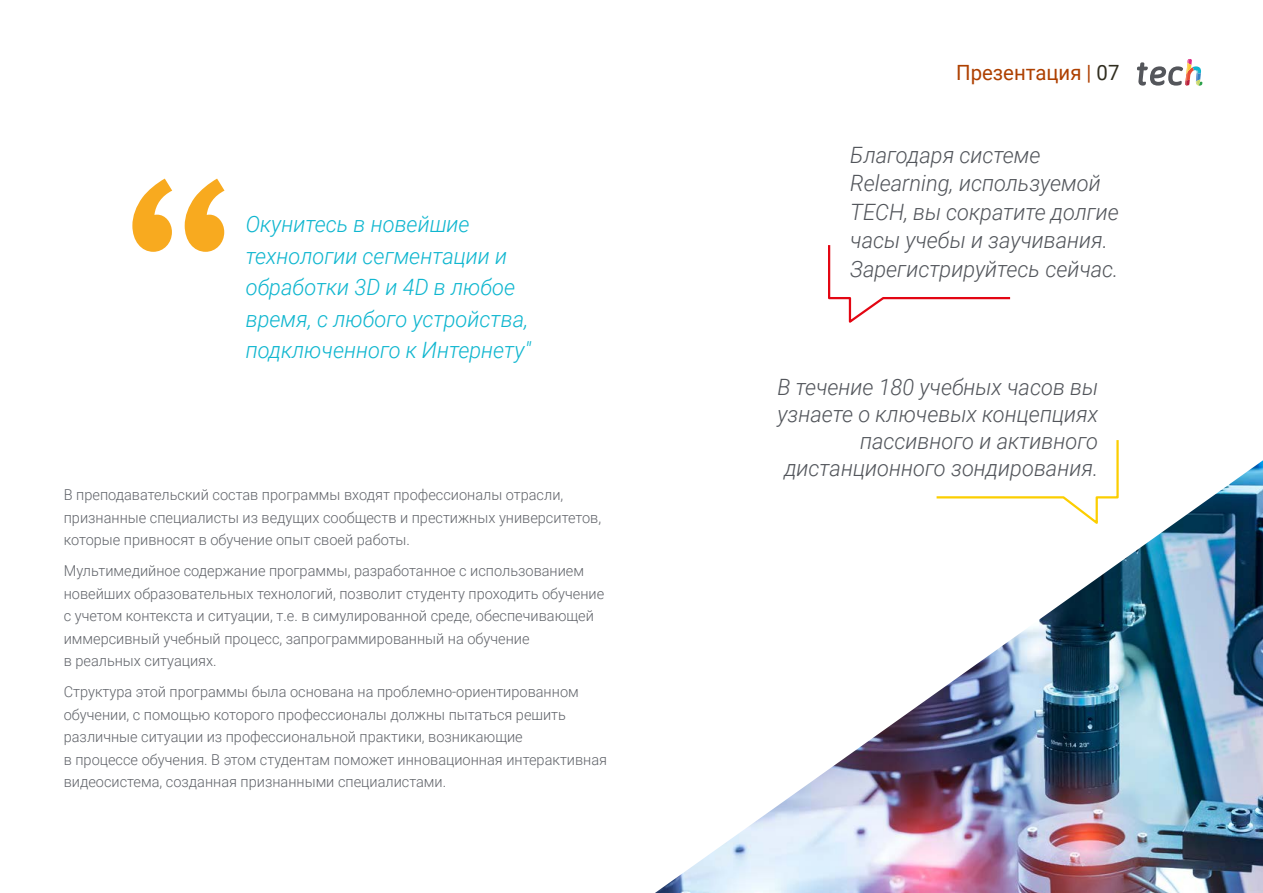
<style>
.page{position:relative;width:1263px;height:893px;background:#fff}
.page>*{position:absolute;margin:0;border:0;box-sizing:border-box;transform-origin:0 0}
.t1{font:italic 300 22.5px/28.5px "Roboto";color:#52555b;text-align:right}
.t2{font:italic 300 22.5px/31.5px "Roboto";color:#0fb6cf}
.t3{font:21px "Roboto";color:#ae4000}
.t4{font:300 15px/22.5px "Roboto";color:#61646a}
.s1{color:#312e20}
</style>
<div class="page">
<svg style="left:132px;top:179px;width:92px;height:73px"></svg>
<svg style="left:828px;top:245px;width:183px;height:78px"></svg>
<img style="left:655px;top:460px;width:608px;height:433px">
<svg style="left:1137px;top:59px;width:65px;height:27px"></svg>
<h1 class="t2" style="left:246px;top:207px;width:287px">Окунитесь в новейшие технологии сегментации и обработки 3D и 4D в любое время, с любого устройства, подключенного к Интернету"</h1>
<p class="t4" style="left:64px;top:483px;width:539px">В преподавательский состав программы входят профессионалы отрасли, признанные специалисты из ведущих сообществ и престижных университетов, которые привносят в обучение опыт своей работы.</p>
<p class="t4" style="left:64px;top:559px;width:542px">Мультимедийное содержание программы, разработанное с использованием новейших образовательных технологий, позволит студенту проходить обучение с учетом контекста и ситуации, т.е. в симулированной среде, обеспечивающей иммерсивный учебный процесс, запрограммированный на обучение<br>в реальных ситуациях.</p>
<p class="t4" style="left:64px;top:680px;width:545px">Структура этой программы была основана на проблемно-ориентированном обучении, с помощью которого профессионалы должны пытаться решить различные ситуации из профессиональной практики, возникающие<br>в процессе обучения. В этом студентам поможет инновационная интерактивная видеосистема, созданная признанными специалистами.</p>
<h2 class="t3" style="left:956px;top:57px;width:165px">Презентация | <span class="s1">07</span></h2>
<h1 class="t1" style="left:850px;top:139px;width:270px;text-align:left">Благодаря системе<br>Relearning, используемой<br>TECH, вы сократите долгие часы учебы и заучивания.<br>Зарегистрируйтесь сейчас.</h1>
<h1 class="t1" style="left:777px;top:373px;width:322px;line-height:27px">В течение 180 учебных часов вы узнаете о ключевых концепциях пассивного и активного дистанционного зондирования.</h1>
</div>
